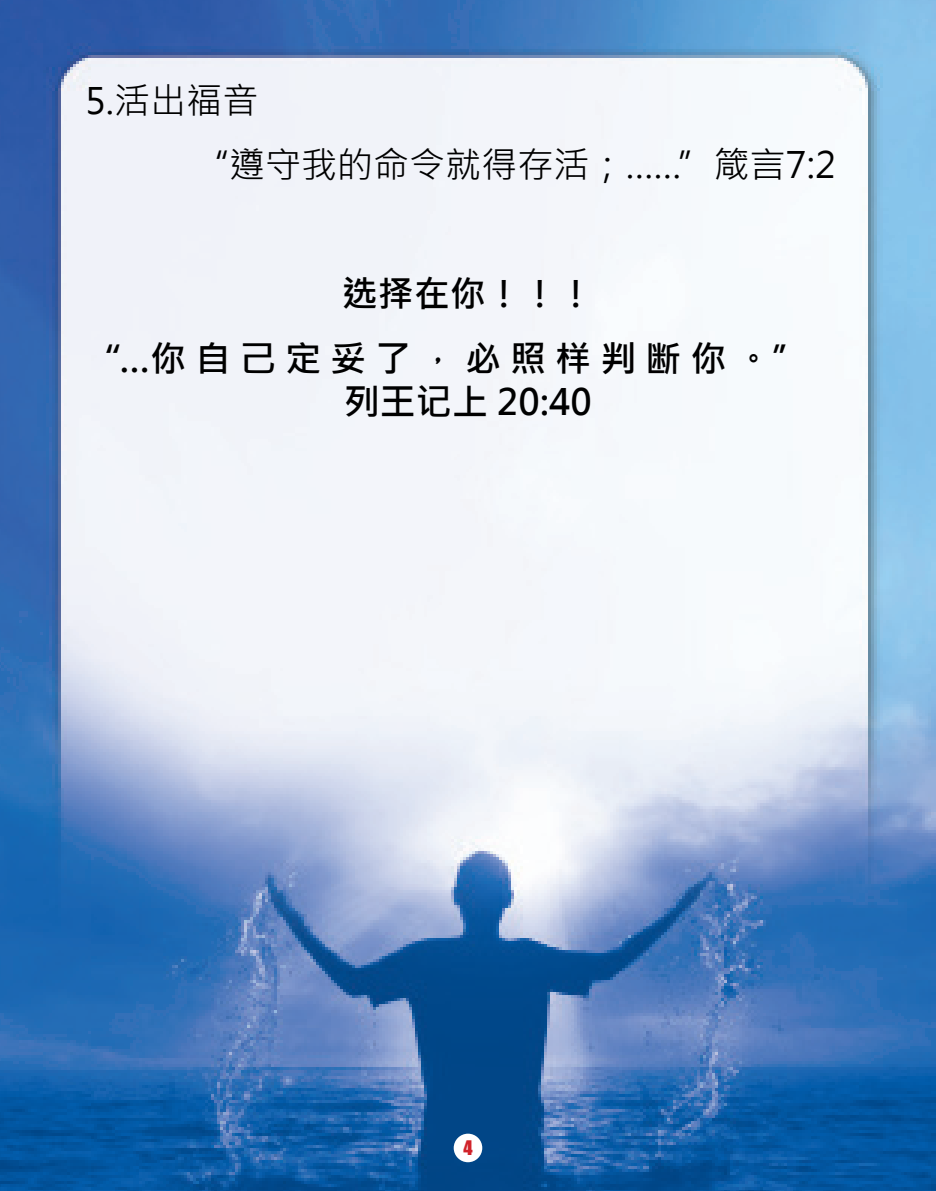
<style>
.page{position:relative;width:936px;height:1191px;background:#fff}
.page>*{position:absolute;margin:0;border:0;box-sizing:border-box;transform-origin:0 0}
.t1{font:700 36px/43.2px "Microsoft Jheng Hei";color:#000}
.t2{font:36px "Microsoft Jheng Hei";color:#000}
.t3{font:18.6px "Impact";color:#d1232a}
</style>
<div class="page">
<img style="left:0;top:0;width:935px;height:1191px">
<div style="left:453px;top:1133px;width:29px;height:29px;background:#fff;border-radius:50%"></div>
<p class="t2" style="left:85px;top:78px;width:175px">5.活出福音</p>
<p class="t2" style="left:193px;top:142px;width:644px">“遵守我的命令就得存活；……”箴言7:2</p>
<p class="t1" style="left:342px;top:272px;width:253px">选择在你！！！</p>
<p class="t1" style="left:344px;top:337px;width:465px;text-indent:-259px">“…你 自 己 定 妥 了 ， 必 照 样 判 断 你 。”列王记上 20:40</p>
<p class="t3" style="left:463px;top:1132px;width:11px">4</p>
</div>
